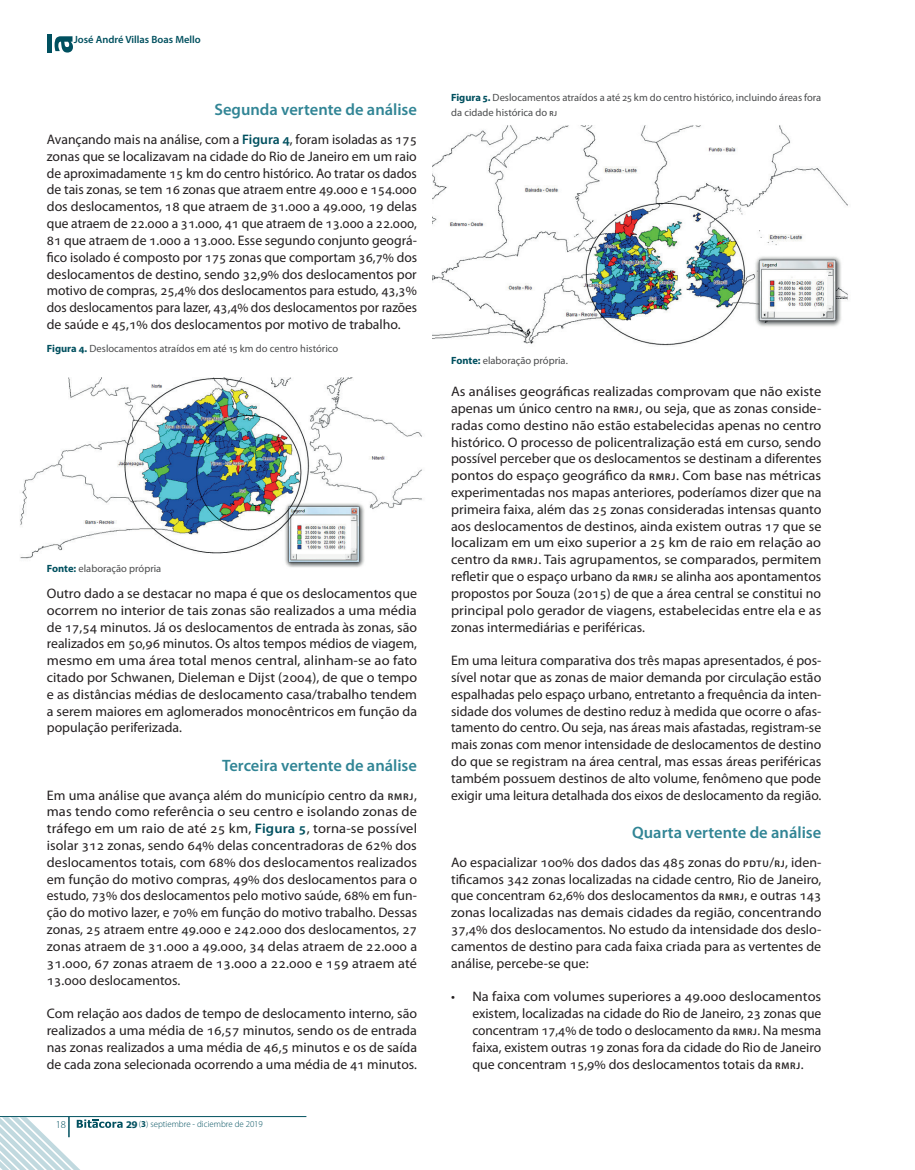
<style>
.page{position:relative;width:915px;height:1170px;background:#fff}
.page>*{position:absolute;margin:0;border:0;box-sizing:border-box;transform-origin:0 0}
.t1{font:600 16.5px "Myriad Pro";color:#318595}
.t2{font:13.8px/16.8px "Myriad Pro";color:#231f20;text-align:justify}
.t3{font:13.8px/16.8px "Myriad Pro";color:#231f20;text-align:justify;scale:1.04 1}
.t4{font:10.5px/15px "Myriad Pro";color:#4b4c4d}
.t5{font:600 10.5px "Myriad Pro";color:#00505f}
.t6{font:300 10.5px "Myriad Pro";color:#00505f}
.t7{font:300 9px "Myriad Pro";color:#00505f}
.s1{font-weight:600;color:#00505f}
.s2{font-weight:700;color:#00505f}
.s3{font-weight:600;font-size:9.6px}
.s4{font-family:"Verdana";font-weight:700}
.s5{font-weight:700}
.s6{font-weight:600;font-size:7.35px}
</style>
<div class="page">
<hr style="left:0;top:1116px;width:306px;height:1px;background:#00505f">
<svg style="left:0;top:1117px;width:122px;height:52px"></svg>
<div style="left:47px;top:34px;width:5px;height:19px;background:#00505f"></div>
<svg style="left:55px;top:36px;width:18px;height:17px"></svg>
<img style="left:20px;top:377px;width:402px;height:191px">
<img style="left:432px;top:125px;width:416px;height:221px">
<p class="t5" style="left:74px;top:33px;width:129px">José André Villas Boas Mello</p>
<p class="t1" style="left:214px;top:99px;width:204px">Segunda vertente de análise</p>
<p class="t2" style="left:47px;top:131px;width:372px">Avançando mais na análise, com a <span class="s1">Figura 4</span>, foram isoladas as 175 zonas que se localizavam na cidade do Rio de Janeiro em um raio de aproximadamente 15 km do centro histórico. Ao tratar os dados de tais zonas, se tem 16 zonas que atraem entre 49.000 e 154.000 dos deslocamentos, 18 que atraem de 31.000 a 49.000, 19 delas que atraem de 22.000 a 31.000, 41 que atraem de 13.000 a 22.000, 81 que atraem de 1.000 a 13.000. Esse segundo conjunto geográ&shy;fico isolado é composto por 175 zonas que comportam 36,7% dos deslocamentos de destino, sendo 32,9% dos deslocamentos por motivo de compras, 25,4% dos deslocamentos para estudo, 43,3% dos deslocamentos para lazer, 43,4% dos deslocamentos por razões de saúde e 45,1% dos deslocamentos por motivo de trabalho.</p>
<p class="t4" style="left:47px;top:340px;width:293px"><span class="s2">Figura 4.</span> Deslocamentos atraídos em até 15 km do centro histórico</p>
<p class="t4" style="left:47px;top:561px;width:116px"><span class="s2">Fonte:</span> elaboração própria</p>
<p class="t2" style="left:47px;top:584px;width:372px">Outro dado a se destacar no mapa é que os deslocamentos que ocorrem no interior de tais zonas são realizados a uma média de 17,54 minutos. Já os deslocamentos de entrada às zonas, são realizados em 50,96 minutos. Os altos tempos médios de viagem, mesmo em uma área total menos central, alinham-se ao fato citado por Schwanen, Dieleman e Dijst (2004), de que o tempo e as distâncias médias de deslocamento casa/trabalho tendem a serem maiores em aglomerados monocêntricos em função da população periferizada.</p>
<p class="t1" style="left:222px;top:754px;width:196px">Terceira vertente de análise</p>
<p class="t2" style="left:47px;top:786px;width:372px">Em uma análise que avança além do município centro da <span class="s3">RMRJ</span>, mas tendo como referência o seu centro e isolando zonas de tráfego em um raio de até 25 km, <span class="s1">Figura 5</span>, torna-se possível isolar 312 zonas, sendo 64% delas concentradoras de 62% dos deslocamentos totais, com 68% dos deslocamentos realizados em função do motivo compras, 49% dos deslocamentos para o estudo, 73% dos deslocamentos pelo motivo saúde, 68% em fun&shy;ção do motivo lazer, e 70% em função do motivo trabalho. Dessas zonas, 25 atraem entre 49.000 e 242.000 dos deslocamentos, 27 zonas atraem de 31.000 a 49.000, 34 delas atraem de 22.000 a 31.000, 67 zonas atraem de 13.000 a 22.000 e 159 atraem até 13.000 deslocamentos.</p>
<p class="t2" style="left:47px;top:1004px;width:372px">Com relação aos dados de tempo de deslocamento interno, são realizados a uma média de 16,57 minutos, sendo os de entrada nas zonas realizados a uma média de 46,5 minutos e os de saída de cada zona selecionada ocorrendo a uma média de 41 minutos.</p>
<p class="t6" style="left:55px;top:1118px;width:12px">18</p>
<p class="t7" style="left:126px;top:1118px;width:138px"><span class="s4">29</span>(<span class="s5">3</span>) septiembre - diciembre de 2019</p>
<p class="t4" style="left:451px;top:90px;width:371px"><span class="s2">Figura 5.</span> Deslocamentos atraídos a até 25 km do centro histórico, incluindo áreas fora da cidade histórica do <span class="s6">RJ</span></p>
<p class="t4" style="left:451px;top:353px;width:118px"><span class="s2">Fonte:</span> elaboração própria.</p>
<p class="t3" style="left:451px;top:383px;width:357px">As análises geográficas realizadas comprovam que não existe apenas um único centro na <span class="s3">RMRJ</span>, ou seja, que as zonas conside&shy;radas como destino não estão estabelecidas apenas no centro histórico. O processo de policentralização está em curso, sendo possível perceber que os deslocamentos se destinam a diferentes pontos do espaço geográfico da <span class="s3">RMRJ</span>. Com base nas métricas experimentadas nos mapas anteriores, poderíamos dizer que na primeira faixa, além das 25 zonas consideradas intensas quanto aos deslocamentos de destinos, ainda existem outras 17 que se localizam em um eixo superior a 25 km de raio em relação ao centro da <span class="s3">RMRJ</span>. Tais agrupamentos, se comparados, permitem refletir que o espaço urbano da <span class="s3">RMRJ</span> se alinha aos apontamentos propostos por Souza (2015) de que a área central se constitui no principal polo gerador de viagens, estabelecidas entre ela e as zonas intermediárias e periféricas.</p>
<p class="t2" style="left:451px;top:652px;width:372px">Em uma leitura comparativa dos três mapas apresentados, é pos&shy;sível notar que as zonas de maior demanda por circulação estão espalhadas pelo espaço urbano, entretanto a frequência da inten&shy;sidade dos volumes de destino reduz à medida que ocorre o afas&shy;tamento do centro. Ou seja, nas áreas mais afastadas, registram-se mais zonas com menor intensidade de deslocamentos de destino do que se registram na área central, mas essas áreas periféricas também possuem destinos de alto volume, fenômeno que pode exigir uma leitura detalhada dos eixos de deslocamento da região.</p>
<p class="t1" style="left:632px;top:821px;width:190px">Quarta vertente de análise</p>
<p class="t2" style="left:451px;top:853px;width:372px">Ao espacializar 100% dos dados das 485 zonas do <span class="s3">PDTU</span>/<span class="s3">RJ</span>, iden&shy;tificamos 342 zonas localizadas na cidade centro, Rio de Janeiro, que concentram 62,6% dos deslocamentos da <span class="s3">RMRJ</span>, e outras 143 zonas localizadas nas demais cidades da região, concentrando 37,4% dos deslocamentos. No estudo da intensidade dos deslo&shy;camentos de destino para cada faixa criada para as vertentes de análise, percebe-se que:</p>
<p class="t2" style="left:472px;top:988px;width:350px;text-indent:-21px">• Na faixa com volumes superiores a 49.000 deslocamentos existem, localizadas na cidade do Rio de Janeiro, 23 zonas que concentram 17,4% de todo o deslocamento da <span class="s3">RMRJ</span>. Na mesma faixa, existem outras 19 zonas fora da cidade do Rio de Janeiro que concentram 15,9% dos deslocamentos totais da <span class="s3">RMRJ</span>.</p>
</div>
